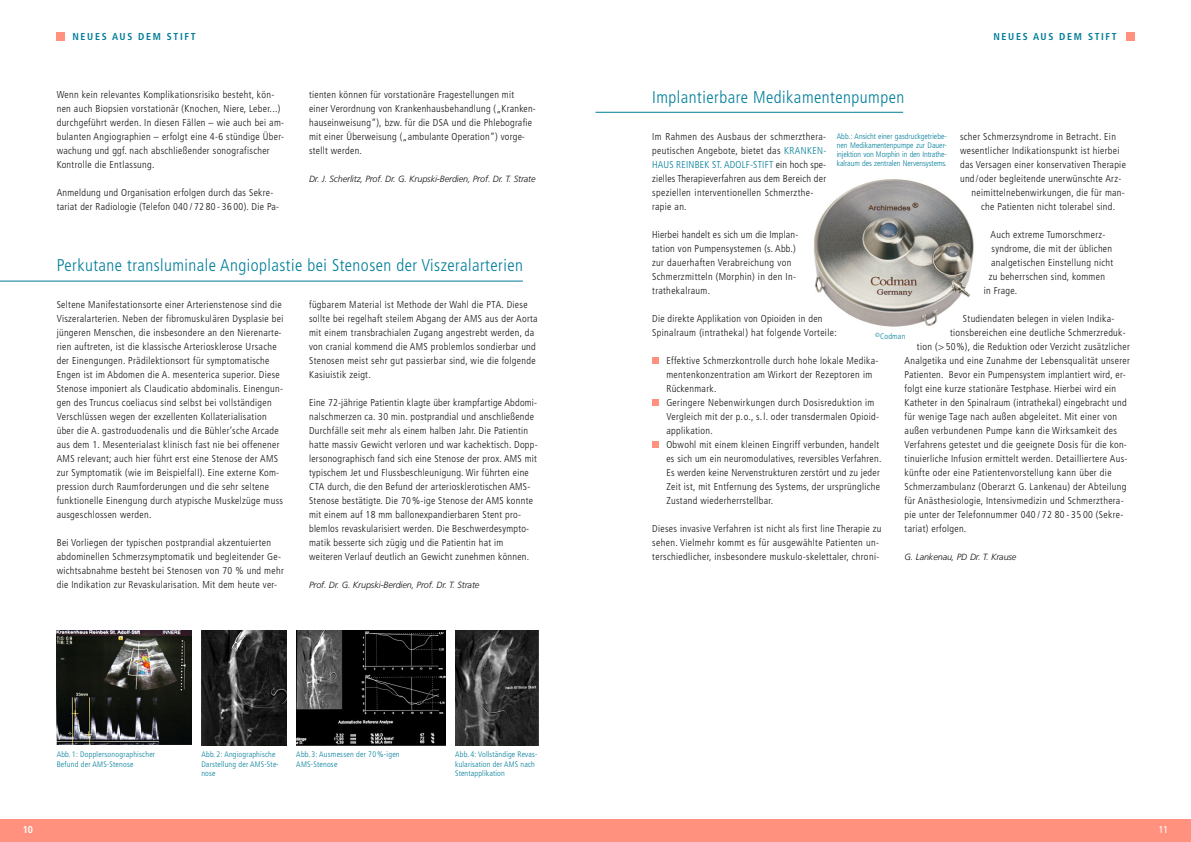
<style>
.page{position:relative;width:1191px;height:842px;background:#fff}
.page>*{position:absolute;margin:0;border:0;box-sizing:border-box;transform-origin:0 0}
.t1{font:300 condensed 17px "Frutiger";letter-spacing:.03em;color:#007d99}
.t2{font:300 condensed 10px/14px "Frutiger";letter-spacing:.035em;color:#141314}
.t3{font:700 condensed 10px "Frutiger";letter-spacing:.165em;color:#007d99}
.t4{font:700 condensed 10px "Frutiger";color:#fff}
.t5{font:condensed 10px "Frutiger";color:#fff}
.t6{font:italic 300 9px "Frutiger";letter-spacing:-.01em;color:#141314}
.t7{font:300 condensed 8px/9.6px "Frutiger";letter-spacing:.025em;color:#007d99}
.s1{color:#007d99}
</style>
<div class="page">
<div style="left:595px;top:819px;width:596px;height:23px;background:#ff917e"></div>
<div style="left:0;top:819px;width:595px;height:23px;background:#ff917e"></div>
<hr style="left:0;top:281px;width:523px;height:1px;background:#007d99">
<div style="left:57px;top:32px;width:8px;height:9px;background:#ff917e"></div>
<svg style="left:652px;top:442px;width:6px;height:6px"></svg>
<svg style="left:652px;top:400px;width:6px;height:6px"></svg>
<svg style="left:652px;top:358px;width:6px;height:6px"></svg>
<hr style="left:595px;top:112px;width:308px;height:1px;background:#007d99">
<img style="left:813px;top:179px;width:161px;height:148px">
<div style="left:1125px;top:32px;width:9px;height:9px;background:#ff917e"></div>
<img style="left:57px;top:630px;width:134px;height:114px">
<img style="left:201px;top:630px;width:85px;height:115px">
<img style="left:296px;top:630px;width:149px;height:115px">
<img style="left:455px;top:630px;width:84px;height:115px">
<p class="t3" style="left:72px;top:32px;width:125px">NEUES AUS DEM STIFT</p>
<p class="t2" style="left:57px;top:88px;width:229px">Wenn kein relevantes Komplikationsrisiko besteht, kön&shy;nen auch Biopsien vorstationär (Knochen, Niere, Leber...) durchgeführt werden. In diesen Fällen – wie auch bei am&shy;bulanten Angiographien – erfolgt eine 4-6 stündige Über&shy;wachung und ggf. nach abschließender sonografischer Kontrolle die Entlassung.</p>
<p class="t2" style="left:57px;top:186px;width:224px">Anmeldung und Organisation erfolgen durch das Sekre&shy;tariat der Radiologie (Telefon 040 / 72 80 - 36 00). Die Pa-</p>
<p class="t2" style="left:309px;top:88px;width:228px">tienten können für vorstationäre Fragestellungen mit<br>einer Verordnung von Krankenhausbehandlung („Kranken&shy;hauseinweisung“), bzw. für die DSA und die Phlebografie mit einer Überweisung („ambulante Operation“) vorge&shy;stellt werden.</p>
<p class="t6" style="left:309px;top:175px;width:228px">Dr. J. Scherlitz, Prof. Dr. G. Krupski-Berdien, Prof. Dr. T. Strate</p>
<h1 class="t1" style="left:57px;top:258px;width:468px">Perkutane transluminale Angioplastie bei Stenosen der Viszeralarterien</h1>
<p class="t2" style="left:57px;top:298px;width:228px">Seltene Manifestationsorte einer Arterienstenose sind die Viszeralarterien. Neben der fibromuskulären Dysplasie bei jüngeren Menschen, die insbesondere an den Nierenarte&shy;rien auftreten, ist die klassische Arteriosklerose Ursache der Einengungen. Prädilektionsort für symptomatische Engen ist im Abdomen die A. mesenterica superior. Diese Stenose imponiert als Claudicatio abdominalis. Einengun&shy;gen des Truncus coeliacus sind selbst bei vollständigen Verschlüssen wegen der exzellenten Kollaterialisation über die A. gastroduodenalis und die Bühler’sche Arcade aus dem 1. Mesenterialast klinisch fast nie bei offenener AMS relevant; auch hier führt erst eine Stenose der AMS zur Symptomatik (wie im Beispielfall). Eine externe Kom&shy;pression durch Raumforderungen und die sehr seltene funktionelle Einengung durch atypische Muskelzüge muss ausgeschlossen werden.</p>
<p class="t2" style="left:57px;top:536px;width:229px">Bei Vorliegen der typischen postprandial akzentuierten abdominellen Schmerzsymptomatik und begleitender Ge&shy;wichtsabnahme besteht bei Stenosen von 70 % und mehr die Indikation zur Revaskularisation. Mit dem heute ver-</p>
<p class="t2" style="left:309px;top:298px;width:230px">fügbarem Material ist Methode der Wahl die PTA. Diese sollte bei regelhaft steilem Abgang der AMS aus der Aorta mit einem transbrachialen Zugang angestrebt werden, da von cranial kommend die AMS problemlos sondierbar und Stenosen meist sehr gut passierbar sind, wie die folgende Kasiuistik zeigt.</p>
<p class="t2" style="left:309px;top:396px;width:230px">Eine 72-jährige Patientin klagte über krampfartige Abdomi&shy;nalschmerzen ca. 30 min. postprandial und anschließende Durchfälle seit mehr als einem halben Jahr. Die Patientin hatte massiv Gewicht verloren und war kachektisch. Dopp&shy;lersonographisch fand sich eine Stenose der prox. AMS mit typischem Jet und Flussbeschleunigung. Wir führten eine CTA durch, die den Befund der arteriosklerotischen AMS-Stenose bestätigte. Die 70%-ige Stenose der AMS konnte mit einem auf 18 mm ballonexpandierbaren Stent pro&shy;blemlos revaskularisiert werden. Die Beschwerdesympto&shy;matik besserte sich zügig und die Patientin hat im weiteren Verlauf deutlich an Gewicht zunehmen können.</p>
<p class="t6" style="left:309px;top:581px;width:172px">Prof. Dr. G. Krupski-Berdien, Prof. Dr. T. Strate</p>
<p class="t7" style="left:57px;top:750px;width:100px">Abb.1: Dopplersonographischer<br>Befund der AMS-Stenose</p>
<p class="t7" style="left:201px;top:750px;width:79px">Abb.2: Angiographische<br>Darstellung der AMS-Ste&shy;nose</p>
<p class="t7" style="left:296px;top:750px;width:105px">Abb.3: Ausmessen der 70%-igen<br>AMS-Stenose</p>
<p class="t7" style="left:455px;top:750px;width:84px">Abb. 4: Vollständige Revas&shy;kularisation der AMS nach<br>Stentapplikation</p>
<h1 class="t1" style="left:652px;top:90px;width:253px">Implantierbare Medikamentenpumpen</h1>
<p class="t3" style="left:993px;top:32px;width:125px">NEUES AUS DEM STIFT</p>
<p class="t2" style="left:652px;top:130px;width:176px">Im Rahmen des Ausbaus der schmerzthera&shy;peutischen Angebote, bietet das <span class="s1">KRANKEN-HAUS REINBEK ST. ADOLF-STIFT</span> ein hoch spe&shy;zielles Therapieverfahren aus dem Bereich der speziellen interventionellen Schmerzthe&shy;rapie an.</p>
<p class="t2" style="left:652px;top:228px;width:148px">Hierbei handelt es sich um die Implan&shy;tation von Pumpensystemen (s. Abb.) zur dauerhaften Verabreichung von<br>Schmerzmitteln (Morphin) in den In&shy;trathekalraum.</p>
<p class="t2" style="left:652px;top:312px;width:186px">Die direkte Applikation von Opioiden in den<br>Spinalraum (intrathekal) hat folgende Vorteile:</p>
<p class="t2" style="left:666px;top:354px;width:217px">Effektive Schmerzkontrolle durch hohe lokale Medika&shy;mentenkonzentration am Wirkort der Rezeptoren im Rückenmark.<br>Geringere Nebenwirkungen durch Dosisreduktion im Vergleich mit der p.o., s.l. oder transdermalen Opioid - applikation.<br>Obwohl mit einem kleinen Eingriff verbunden, handelt es sich um ein neuromodulatives, reversibles Verfahren.<br>Es werden keine Nervenstrukturen zerstört und zu jeder Zeit ist, mit Entfernung des Systems, der ursprüngliche Zustand wiederherrstellbar.</p>
<p class="t2" style="left:652px;top:522px;width:231px">Dieses invasive Verfahren ist nicht als first line Therapie zu sehen. Vielmehr kommt es für ausgewählte Patienten un&shy;terschiedlicher, insbesondere muskulo-skelettaler, chroni-</p>
<p class="t2" style="left:960px;top:130px;width:157px">scher Schmerzsyndrome in Betracht. Ein</p>
<p class="t2" style="left:960px;top:144px;width:161px">wesentlicher Indikationspunkt ist hierbei</p>
<p class="t2" style="left:960px;top:158px;width:167px">das Versagen einer konservativen Therapie</p>
<p class="t2" style="left:960px;top:172px;width:163px">und/oder begleitende unerwünschte Arz-</p>
<p class="t2" style="left:971px;top:186px;width:155px">neimittelnebenwirkungen, die für man-</p>
<p class="t2" style="left:981px;top:200px;width:136px">che Patienten nicht tolerabel sind.</p>
<p class="t2" style="left:990px;top:228px;width:116px">Auch extreme Tumorschmerz-</p>
<p class="t2" style="left:991px;top:242px;width:122px">syndrome, die mit der üblichen</p>
<p class="t2" style="left:991px;top:256px;width:124px">analgetischen Einstellung nicht</p>
<p class="t2" style="left:988px;top:270px;width:118px">zu beherrschen sind, kommen</p>
<p class="t2" style="left:983px;top:284px;width:35px">in Frage.</p>
<p class="t2" style="left:963px;top:312px;width:153px">Studiendaten belegen in vielen Indika-</p>
<p class="t2" style="left:950px;top:326px;width:177px">tionsbereichen eine deutliche Schmerzreduk-</p>
<p class="t2" style="left:917px;top:340px;width:214px">tion (&gt; 50%), die Reduktion oder Verzicht zusätzlicher</p>
<p class="t2" style="left:904px;top:354px;width:227px">Analgetika und eine Zunahme der Lebensqualität unserer</p>
<p class="t2" style="left:904px;top:368px;width:223px">Patienten. Bevor ein Pumpensystem implantiert wird, er-</p>
<p class="t2" style="left:904px;top:382px;width:213px">folgt eine kurze stationäre Testphase. Hierbei wird ein</p>
<p class="t2" style="left:904px;top:396px;width:224px">Katheter in den Spinalraum (intrathekal) eingebracht und</p>
<p class="t2" style="left:904px;top:410px;width:214px">für wenige Tage nach außen abgeleitet. Mit einer von</p>
<p class="t2" style="left:904px;top:424px;width:214px">außen verbundenen Pumpe kann die Wirksamkeit des</p>
<p class="t2" style="left:904px;top:438px;width:224px">Verfahrens getestet und die geeignete Dosis für die kon-</p>
<p class="t2" style="left:904px;top:452px;width:224px">tinuierliche Infusion ermittelt werden. Detailliertere Aus-</p>
<p class="t2" style="left:904px;top:466px;width:208px">künfte oder eine Patientenvorstellung kann über die</p>
<p class="t2" style="left:904px;top:480px;width:223px">Schmerzambulanz (Oberarzt G. Lankenau) der Abteilung</p>
<p class="t2" style="left:904px;top:494px;width:220px">für Anästhesiologie, Intensivmedizin und Schmerzthera-</p>
<p class="t2" style="left:904px;top:508px;width:220px">pie unter der Telefonnummer 040 / 72 80 - 35 00 (Sekre-</p>
<p class="t2" style="left:904px;top:522px;width:63px">tariat) erfolgen.</p>
<p class="t6" style="left:904px;top:553px;width:113px">G. Lankenau, PD Dr. T. Krause</p>
<p class="t7" style="left:836px;top:132px;width:112px;line-height:9px;text-align:justify">Abb.: Ansicht einer gasdruckgetriebe&shy;nen Medikamentenpumpe zur Dauer&shy;injektion von Morphin in den Intrathe&shy;kalraum des zentralen Nervensystems.</p>
<p class="t7" style="left:875px;top:332px;width:32px"><sup>©</sup>Codman</p>
<p class="t4" style="left:23px;top:825px;width:12px">10</p>
<p class="t5" style="left:1158px;top:825px;width:11px">11</p>
</div>
